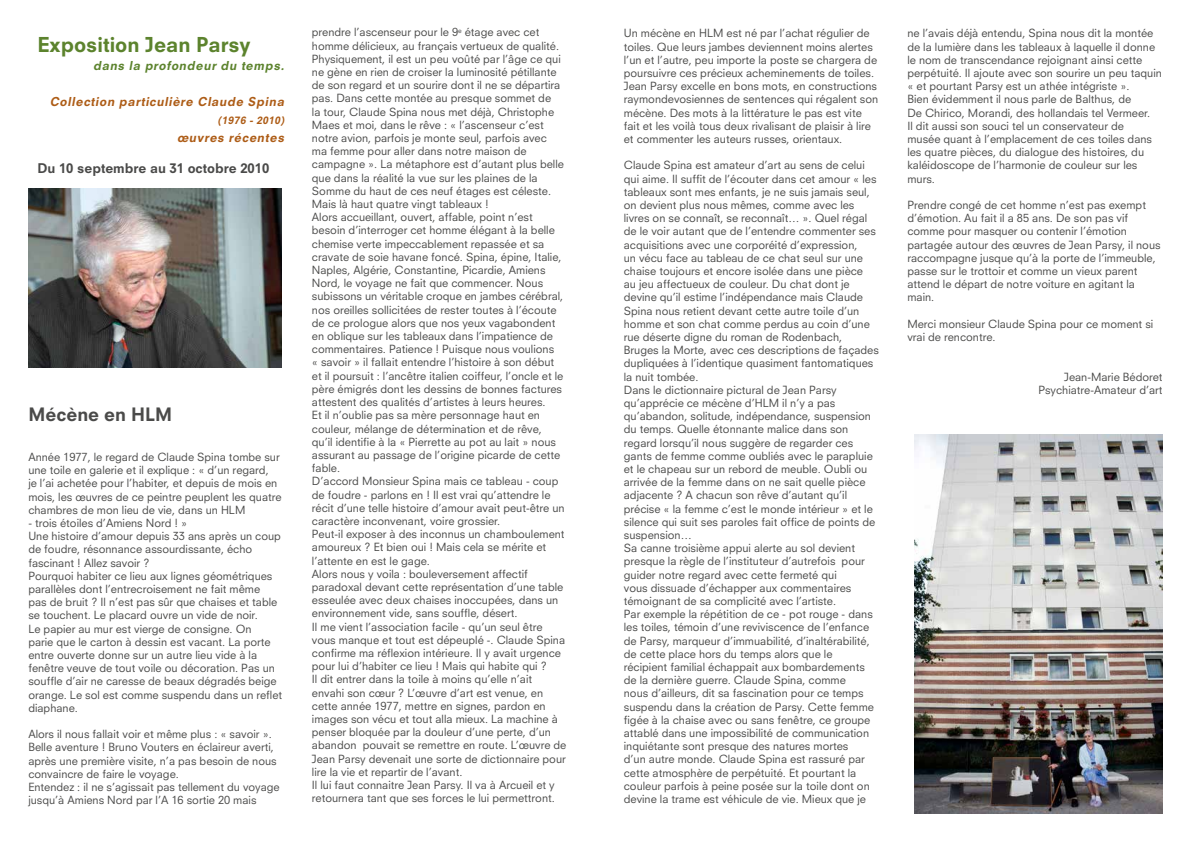
<style>
.page{position:relative;width:1191px;height:842px;background:#fff}
.page>*{position:absolute;margin:0;border:0;box-sizing:border-box;transform-origin:0 0}
.t1{font:800 20px "Neuzeit S";color:#5c832d}
.t2{font:800 18px "Neuzeit S";color:#4a4a49}
.t3{font:800 13px "Neuzeit S";color:#4a4a49}
.t4{font:italic 800 12px "Neuzeit S";color:#ad5c16}
.t5{font:italic 800 12px "Neuzeit S";color:#5c832d}
.t6{font:11px/13.2px "Neuzeit S";color:#4a4a49}
.t7{font:italic 800 10px "Neuzeit S";color:#ad5c16}
</style>
<div class="page">
<img style="left:29px;top:188px;width:252px;height:180px">
<img style="left:915px;top:435px;width:247px;height:379px">
<h1 class="t1" style="left:37px;top:33px;width:215px">Exposition Jean Parsy</h1>
<p class="t5" style="left:93px;top:58px;width:195px">dans la profondeur du temps.</p>
<p class="t4" style="left:50px;top:94px;width:238px">Collection particulière Claude Spina</p>
<p class="t7" style="left:218px;top:114px;width:70px">(1976 - 2010)</p>
<p class="t4" style="left:177px;top:130px;width:111px">œuvres récentes</p>
<p class="t3" style="left:37px;top:161px;width:233px">Du 10 septembre au 31 octobre 2010</p>
<h2 class="t2" style="left:28px;top:404px;width:145px">Mécène en HLM</h2>
<p class="t6" style="left:28px;top:450px;width:255px">Année 1977, le regard de Claude Spina tombe sur une toile en galerie et il explique : « d’un regard,<br>je l’ai achetée pour l’habiter, et depuis de mois en mois, les œuvres de ce peintre peuplent les quatre chambres de mon lieu de vie, dans un HLM</p>
<p class="t6" style="left:28px;top:516px;width:255px">- trois étoiles d’Amiens Nord ! »<br>Une histoire d’amour depuis 33 ans après un coup de foudre, résonnance assourdissante, écho fascinant ! Allez savoir ?<br>Pourquoi habiter ce lieu aux lignes géométriques parallèles dont l’entrecroisement ne fait même<br>pas de bruit ? Il n’est pas sûr que chaises et table se touchent. Le placard ouvre un vide de noir.<br>Le papier au mur est vierge de consigne. On<br>parie que le carton à dessin est vacant. La porte entre ouverte donne sur un autre lieu vide à la fenêtre veuve de tout voile ou décoration. Pas un souffle d’air ne caresse de beaux dégradés beige orange. Le sol est comme suspendu dans un reflet diaphane.</p>
<p class="t6" style="left:28px;top:727px;width:253px">Alors il nous fallait voir et même plus : « savoir ».<br>Belle aventure ! Bruno Vouters en éclaireur averti, après une première visite, n’a pas besoin de nous convaincre de faire le voyage.<br>Entendez : il ne s’agissait pas tellement du voyage jusqu’à Amiens Nord par l’A 16 sortie 20 mais</p>
<p class="t6" style="left:312px;top:26px;width:256px">prendre l’ascenseur pour le 9<sup>e</sup> étage avec cet homme délicieux, au français vertueux de qualité.<br>Physiquement, il est un peu voûté par l’âge ce qui ne gène en rien de croiser la luminosité pétillante de son regard et un sourire dont il ne se départira pas. Dans cette montée au presque sommet de<br>la tour, Claude Spina nous met déjà, Christophe Maes et moi, dans le rêve : « l’ascenseur c’est notre avion, parfois je monte seul, parfois avec<br>ma femme pour aller dans notre maison de campagne ». La métaphore est d’autant plus belle que dans la réalité la vue sur les plaines de la Somme du haut de ces neuf étages est céleste.<br>Mais là haut quatre vingt tableaux !<br>Alors accueillant, ouvert, affable, point n’est besoin d’interroger cet homme élégant à la belle chemise verte impeccablement repassée et sa cravate de soie havane foncé. Spina, épine, Italie, Naples, Algérie, Constantine, Picardie, Amiens Nord, le voyage ne fait que commencer. Nous subissons un véritable croque en jambes cérébral, nos oreilles sollicitées de rester toutes à l’écoute de ce prologue alors que nos yeux vagabondent en oblique sur les tableaux dans l’impatience de commentaires. Patience ! Puisque nous voulions<br>« savoir » il fallait entendre l’histoire à son début et il poursuit : l’ancêtre italien coiffeur, l’oncle et le père émigrés dont les dessins de bonnes factures attestent des qualités d’artistes à leurs heures.<br>Et il n’oublie pas sa mère personnage haut en couleur, mélange de détermination et de rêve,<br>qu’il identifie à la « Pierrette au pot au lait » nous assurant au passage de l’origine picarde de cette fable.<br>D’accord Monsieur Spina mais ce tableau - coup de foudre - parlons en ! Il est vrai qu’attendre le récit d’une telle histoire d’amour avait peut-être un caractère inconvenant, voire grossier.<br>Peut-il exposer à des inconnus un chamboulement amoureux ? Et bien oui ! Mais cela se mérite et l’attente en est le gage.<br>Alors nous y voila : bouleversement affectif paradoxal devant cette représentation d’une table esseulée avec deux chaises inoccupées, dans un environnement vide, sans souffle, désert.<br>Il me vient l’association facile - qu’un seul être vous manque et tout est dépeuplé -. Claude Spina confirme ma réflexion intérieure. Il y avait urgence pour lui d’habiter ce lieu ! Mais qui habite qui ?<br>Il dit entrer dans la toile à moins qu’elle n’ait envahi son cœur ? L’œuvre d’art est venue, en cette année 1977, mettre en signes, pardon en images son vécu et tout alla mieux. La machine à penser bloquée par la douleur d’une perte, d’un abandon pouvait se remettre en route. L’œuvre de Jean Parsy devenait une sorte de dictionnaire pour lire la vie et repartir de l’avant.<br>Il lui faut connaitre Jean Parsy. Il va à Arcueil et y retournera tant que ses forces le lui permettront.</p>
<p class="t6" style="left:624px;top:27px;width:256px">Un mécène en HLM est né par l’achat régulier de toiles. Que leurs jambes deviennent moins alertes l’un et l’autre, peu importe la poste se chargera de poursuivre ces précieux acheminements de toiles.<br>Jean Parsy excelle en bons mots, en constructions raymondevosiennes de sentences qui régalent son mécène. Des mots à la littérature le pas est vite fait et les voilà tous deux rivalisant de plaisir à lire et commenter les auteurs russes, orientaux.</p>
<p class="t6" style="left:624px;top:159px;width:256px">Claude Spina est amateur d’art au sens de celui qui aime. Il suffit de l’écouter dans cet amour « les tableaux sont mes enfants, je ne suis jamais seul, on devient plus nous mêmes, comme avec les livres on se connaît, se reconnaît… ». Quel régal de le voir autant que de l’entendre commenter ses acquisitions avec une corporéité d’expression,<br>un vécu face au tableau de ce chat seul sur une chaise toujours et encore isolée dans une pièce<br>au jeu affectueux de couleur. Du chat dont je devine qu’il estime l’indépendance mais Claude Spina nous retient devant cette autre toile d’un homme et son chat comme perdus au coin d’une rue déserte digne du roman de Rodenbach, Bruges la Morte, avec ces descriptions de façades dupliquées à l’identique quasiment fantomatiques la nuit tombée.<br>Dans le dictionnaire pictural de Jean Parsy qu’apprécie ce mécène d’HLM il n’y a pas qu’abandon, solitude, indépendance, suspension du temps. Quelle étonnante malice dans son regard lorsqu’il nous suggère de regarder ces gants de femme comme oubliés avec le parapluie et le chapeau sur un rebord de meuble. Oubli ou arrivée de la femme dans on ne sait quelle pièce adjacente ? A chacun son rêve d’autant qu’il précise « la femme c’est le monde intérieur » et le silence qui suit ses paroles fait office de points de suspension…<br>Sa canne troisième appui alerte au sol devient presque la règle de l’instituteur d’autrefois pour guider notre regard avec cette fermeté qui<br>vous dissuade d’échapper aux commentaires témoignant de sa complicité avec l’artiste.<br>Par exemple la répétition de ce - pot rouge - dans les toiles, témoin d’une reviviscence de l’enfance de Parsy, marqueur d’immuabilité, d’inaltérabilité, de cette place hors du temps alors que le<br>récipient familial échappait aux bombardements de la dernière guerre. Claude Spina, comme<br>nous d’ailleurs, dit sa fascination pour ce temps suspendu dans la création de Parsy. Cette femme figée à la chaise avec ou sans fenêtre, ce groupe attablé dans une impossibilité de communication inquiétante sont presque des natures mortes<br>d’un autre monde. Claude Spina est rassuré par cette atmosphère de perpétuité. Et pourtant la couleur parfois à peine posée sur la toile dont on devine la trame est véhicule de vie. Mieux que je</p>
<p class="t6" style="left:907px;top:27px;width:256px">ne l’avais déjà entendu, Spina nous dit la montée de la lumière dans les tableaux à laquelle il donne le nom de transcendance rejoignant ainsi cette perpétuité. Il ajoute avec son sourire un peu taquin « et pourtant Parsy est un athée intégriste ».<br>Bien évidemment il nous parle de Balthus, de<br>De Chirico, Morandi, des hollandais tel Vermeer.<br>Il dit aussi son souci tel un conservateur de<br>musée quant à l’emplacement de ces toiles dans les quatre pièces, du dialogue des histoires, du kaléidoscope de l’harmonie de couleur sur les murs.</p>
<p class="t6" style="left:907px;top:198px;width:255px">Prendre congé de cet homme n’est pas exempt d’émotion. Au fait il a 85 ans. De son pas vif comme pour masquer ou contenir l’émotion partagée autour des œuvres de Jean Parsy, il nous raccompagne jusque qu’à la porte de l’immeuble, passe sur le trottoir et comme un vieux parent attend le départ de notre voiture en agitant la main.</p>
<p class="t6" style="left:907px;top:317px;width:247px">Merci monsieur Claude Spina pour ce moment si vrai de rencontre.</p>
<p class="t6" style="left:1038px;top:370px;width:126px;text-align:right">Jean-Marie Bédoret<br>Psychiatre-Amateur d’art</p>
</div>
